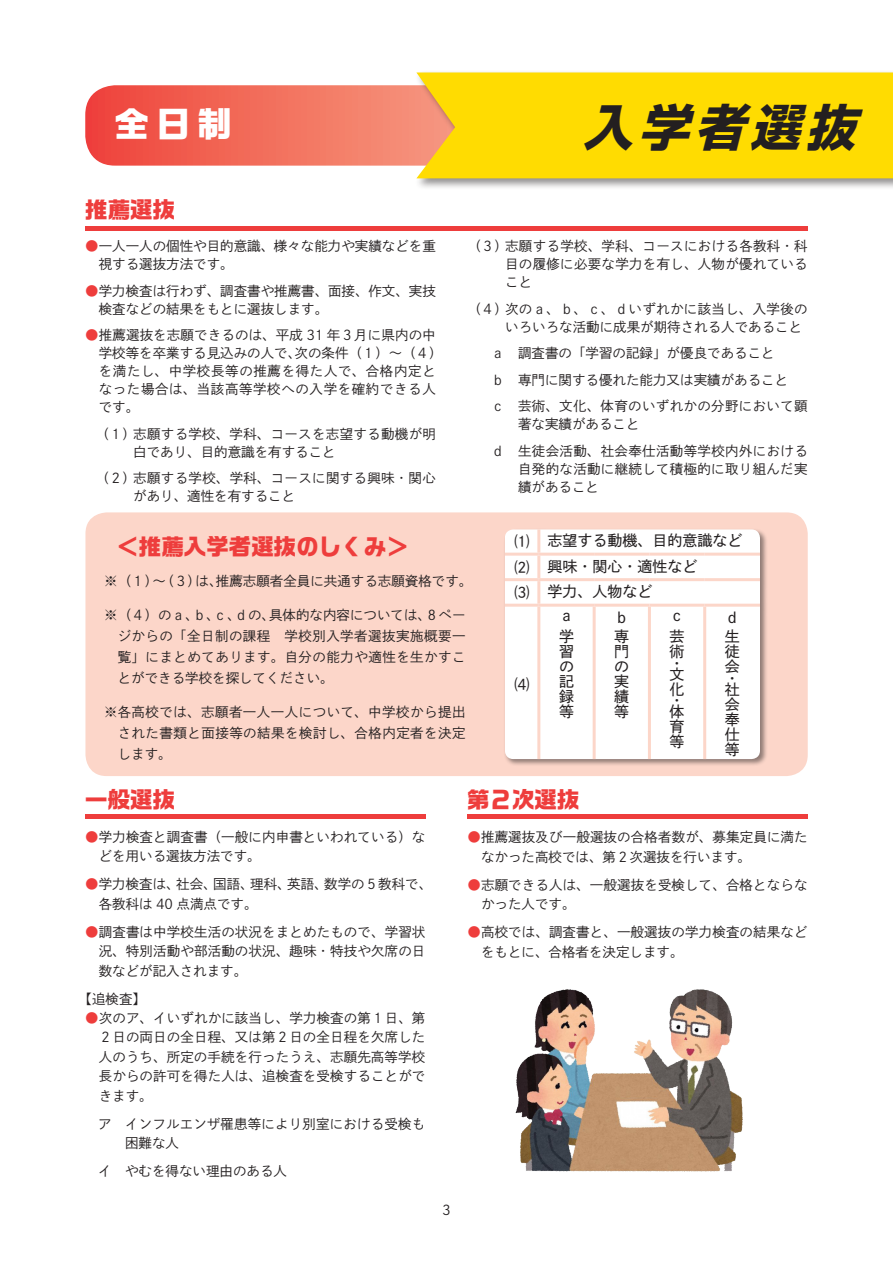
<style>
.page{position:relative;width:893px;height:1263px;background:#fff}
.page>*{position:absolute;margin:0;border:0;box-sizing:border-box;transform-origin:0 0}
.t1{font:italic 700 49.5px "Shin Go Pro";color:#231f20}
.t2{font:700 34.5px "Ro G San Srf Std";color:#fff}
.t3{font:700 22.5px "Ro G San Srf Std";color:#ee3d3c}
.t4{font:15px/15px "P Shuei Go Kin Std M";color:#231f20}
.t5{font:13.5px/19.5px "P Shuei Go Kin Std L";letter-spacing:.01em;color:#231f20}
.t6{font:13.5px/18px "P Shuei Go Kin Std L";letter-spacing:.045em;color:#231f20}
.s1{color:#ee3d3c}
</style>
<div class="page">
<svg style="left:85px;top:85px;width:330px;height:81px;background:#f26e5e"></svg>
<div style="left:415px;top:70px;width:478px;height:120px;background:#231f20;opacity:.5"></div>
<div style="left:416px;top:72px;width:477px;height:106px;background:#ffdc01"></div>
<hr style="left:85px;top:227px;width:723px;height:4px;background:#ee3d3c">
<hr style="left:85px;top:814px;width:340px;height:4px;background:#ee3d3c">
<hr style="left:467px;top:814px;width:341px;height:4px;background:#ee3d3c">
<div style="left:85px;top:512px;width:723px;height:264px;background:#fcd6c9;border-radius:21px"></div>
<div style="left:503px;top:528px;width:264px;height:238px;background:#231f20;opacity:.5"></div>
<div style="left:505px;top:529px;width:255px;height:230px;background:#fff"></div>
<hr style="left:537px;top:529px;width:3px;height:24px;background:#fcd6c9">
<hr style="left:505px;top:553px;width:34px;height:3px;background:#fcd6c9">
<hr style="left:539px;top:553px;width:55px;height:3px;background:#fcd6c9">
<hr style="left:537px;top:556px;width:3px;height:22px;background:#fcd6c9">
<hr style="left:594px;top:553px;width:55px;height:3px;background:#fcd6c9">
<hr style="left:649px;top:553px;width:56px;height:3px;background:#fcd6c9">
<hr style="left:705px;top:553px;width:55px;height:3px;background:#fcd6c9">
<hr style="left:505px;top:578px;width:34px;height:3px;background:#fcd6c9">
<hr style="left:539px;top:578px;width:55px;height:3px;background:#fcd6c9">
<hr style="left:537px;top:581px;width:3px;height:23px;background:#fcd6c9">
<hr style="left:594px;top:578px;width:55px;height:3px;background:#fcd6c9">
<hr style="left:649px;top:578px;width:56px;height:3px;background:#fcd6c9">
<hr style="left:705px;top:578px;width:55px;height:3px;background:#fcd6c9">
<hr style="left:505px;top:604px;width:34px;height:3px;background:#fcd6c9">
<hr style="left:539px;top:604px;width:55px;height:3px;background:#fcd6c9">
<hr style="left:537px;top:607px;width:3px;height:152px;background:#fcd6c9">
<hr style="left:594px;top:604px;width:55px;height:3px;background:#fcd6c9">
<hr style="left:593px;top:607px;width:3px;height:152px;background:#fcd6c9">
<hr style="left:649px;top:604px;width:56px;height:3px;background:#fcd6c9">
<hr style="left:648px;top:607px;width:3px;height:152px;background:#fcd6c9">
<hr style="left:705px;top:604px;width:55px;height:3px;background:#fcd6c9">
<hr style="left:703px;top:607px;width:3px;height:152px;background:#fcd6c9">
<img style="left:515px;top:989px;width:228px;height:183px">
<p class="t2" style="left:115px;top:100px;width:119px">全日制</p>
<p class="t1" style="left:583px;top:88px;width:291px">入学者選抜</p>
<p class="t3" style="left:85px;top:194px;width:91px">推薦選抜</p>
<p class="t5" style="left:99px;top:237px;width:339px;line-height:18px;text-indent:-14px"><span class="s1">●</span>一人一人の個性や目的意識、様々な能力や実績などを重視する選抜方法です。</p>
<p class="t5" style="left:99px;top:281px;width:339px;line-height:18px;text-indent:-14px"><span class="s1">●</span>学力検査は行わず、調査書や推薦書、面接、作文、実技検査などの結果をもとに選抜します。</p>
<p class="t6" style="left:99px;top:326px;width:345px;text-indent:-14px"><span class="s1">●</span>推薦選抜を志願できるのは、平成 31 年３月に県内の中学校等を卒業する見込みの人で、次の条件（１）～（４）を満たし、中学校長等の推薦を得た人で、合格内定となった場合は、当該高等学校への入学を確約できる人です。</p>
<p class="t5" style="left:133px;top:424px;width:304px;line-height:18px;text-indent:-38px">（１）志願する学校、学科、コースを志望する動機が明白であり、目的意識を有すること</p>
<p class="t5" style="left:133px;top:469px;width:304px;line-height:18px;text-indent:-38px">（２）志願する学校、学科、コースに関する興味・関心があり、適性を有すること</p>
<p class="t5" style="left:505px;top:237px;width:304px;line-height:18px;text-align:justify;text-indent:-38px">（３）志願する学校、学科、コースにおける各教科・科目の履修に必要な学力を有し、人物が優れていること</p>
<p class="t5" style="left:505px;top:299px;width:304px;line-height:18px;text-indent:-38px">（４）次のａ、ｂ、ｃ、ｄいずれかに該当し、入学後のいろいろな活動に成果が期待される人であること</p>
<p class="t5" style="left:491px;top:343px;width:285px">ａ　調査書の「学習の記録」が優良であること</p>
<p class="t5" style="left:491px;top:370px;width:298px">ｂ　専門に関する優れた能力又は実績があること</p>
<p class="t5" style="left:518px;top:397px;width:291px;line-height:18px;text-indent:-27px">ｃ　芸術、文化、体育のいずれかの分野において顕著な実績があること</p>
<p class="t5" style="left:518px;top:441px;width:291px;line-height:18px;text-align:justify;text-indent:-27px">ｄ　生徒会活動、社会奉仕活動等学校内外における自発的な活動に継続して積極的に取り組んだ実績があること</p>
<p class="t3" style="left:116px;top:531px;width:294px">＜推薦入学者選抜のしくみ＞</p>
<p class="t5" style="left:104px;top:571px;width:370px">※（１）～（３）は、推薦志願者全員に共通する志願資格です。</p>
<p class="t5" style="left:118px;top:604px;width:349px;line-height:21px;text-align:justify;text-indent:-14px">※（４）のａ、ｂ、ｃ、ｄの､具体的な内容については､８ページからの｢全日制の課程　学校別入学者選抜実施概要一覧｣にまとめてあります｡自分の能力や適性を生かすことができる学校を探してください。</p>
<p class="t5" style="left:118px;top:701px;width:349px;line-height:21px;text-align:justify;text-indent:-14px">※各高校では、志願者一人一人について、中学校から提出された書類と面接等の結果を検討し、合格内定者を決定します。</p>
<p class="t4" style="left:514px;top:534px;width:16px">⑴</p>
<p class="t4" style="left:547px;top:533px;width:196px">志望する動機、目的意識など</p>
<p class="t4" style="left:514px;top:559px;width:16px">⑵</p>
<p class="t4" style="left:547px;top:558px;width:151px">興味・関心・適性など</p>
<p class="t4" style="left:514px;top:585px;width:16px">⑶</p>
<p class="t4" style="left:547px;top:584px;width:106px">学力、人物など</p>
<p class="t4" style="left:514px;top:676px;width:16px">⑷</p>
<p class="t4" style="left:559px;top:604px;width:16px;line-height:21.3px">ａ学</p>
<p class="t4" style="left:559px;top:644px;width:16px;text-align:justify">習の記録等</p>
<p class="t4" style="left:614px;top:607px;width:16px;line-height:19.6px">ｂ専</p>
<p class="t4" style="left:614px;top:644px;width:16px;text-align:justify">門の実績等</p>
<p class="t4" style="left:670px;top:604px;width:16px;line-height:21.3px">ｃ芸</p>
<p class="t4" style="left:670px;top:646px;width:16px;line-height:11.2px">術・文</p>
<p class="t4" style="left:670px;top:683px;width:16px;line-height:11.2px">化・体</p>
<p class="t4" style="left:670px;top:719px;width:16px">育等</p>
<p class="t4" style="left:725px;top:607px;width:16px;line-height:19.6px">ｄ生</p>
<p class="t4" style="left:725px;top:644px;width:16px">徒会</p>
<p class="t4" style="left:725px;top:672px;width:16px;line-height:11.2px">・社</p>
<p class="t4" style="left:725px;top:696px;width:16px;text-align:justify">会奉仕等</p>
<p class="t3" style="left:85px;top:784px;width:91px">一般選抜</p>
<p class="t3" style="left:467px;top:784px;width:114px">第２次選抜</p>
<p class="t5" style="left:99px;top:827px;width:328px;text-indent:-14px"><span class="s1">●</span>学力検査と調査書（一般に内申書といわれている）などを用いる選抜方法です。</p>
<p class="t5" style="left:99px;top:874px;width:335px;text-indent:-14px"><span class="s1">●</span>学力検査は、社会、国語、理科、英語、数学の５教科で、各教科は 40 点満点です。</p>
<p class="t5" style="left:99px;top:922px;width:328px;text-align:justify;text-indent:-14px"><span class="s1">●</span>調査書は中学校生活の状況をまとめたもので、学習状況、特別活動や部活動の状況、趣味・特技や欠席の日数などが記入されます。</p>
<p class="t5" style="left:79px;top:989px;width:69px">【追検査】</p>
<p class="t5" style="left:99px;top:1008px;width:328px;text-align:justify;text-indent:-14px"><span class="s1">●</span>次のア、イいずれかに該当し、学力検査の第１日、第２日の両日の全日程、又は第２日の全日程を欠席した人のうち、所定の手続を行ったうえ、志願先高等学校長からの許可を得た人は、追検査を受検することができます。</p>
<p class="t5" style="left:125px;top:1114px;width:302px;text-indent:-27px">ア　インフルエンザ罹患等により別室における受検も困難な人</p>
<p class="t5" style="left:98px;top:1161px;width:190px">イ　やむを得ない理由のある人</p>
<p class="t5" style="left:442px;top:1200px;width:10px">3</p>
<p class="t5" style="left:481px;top:827px;width:328px;text-indent:-14px"><span class="s1">●</span>推薦選抜及び一般選抜の合格者数が、募集定員に満たなかった高校では、第２次選抜を行います。</p>
<p class="t5" style="left:481px;top:875px;width:328px;text-indent:-14px"><span class="s1">●</span>志願できる人は、一般選抜を受検して、合格とならなかった人です。</p>
<p class="t5" style="left:481px;top:922px;width:328px;text-indent:-14px"><span class="s1">●</span>高校では、調査書と、一般選抜の学力検査の結果などをもとに、合格者を決定します。</p>
</div>
